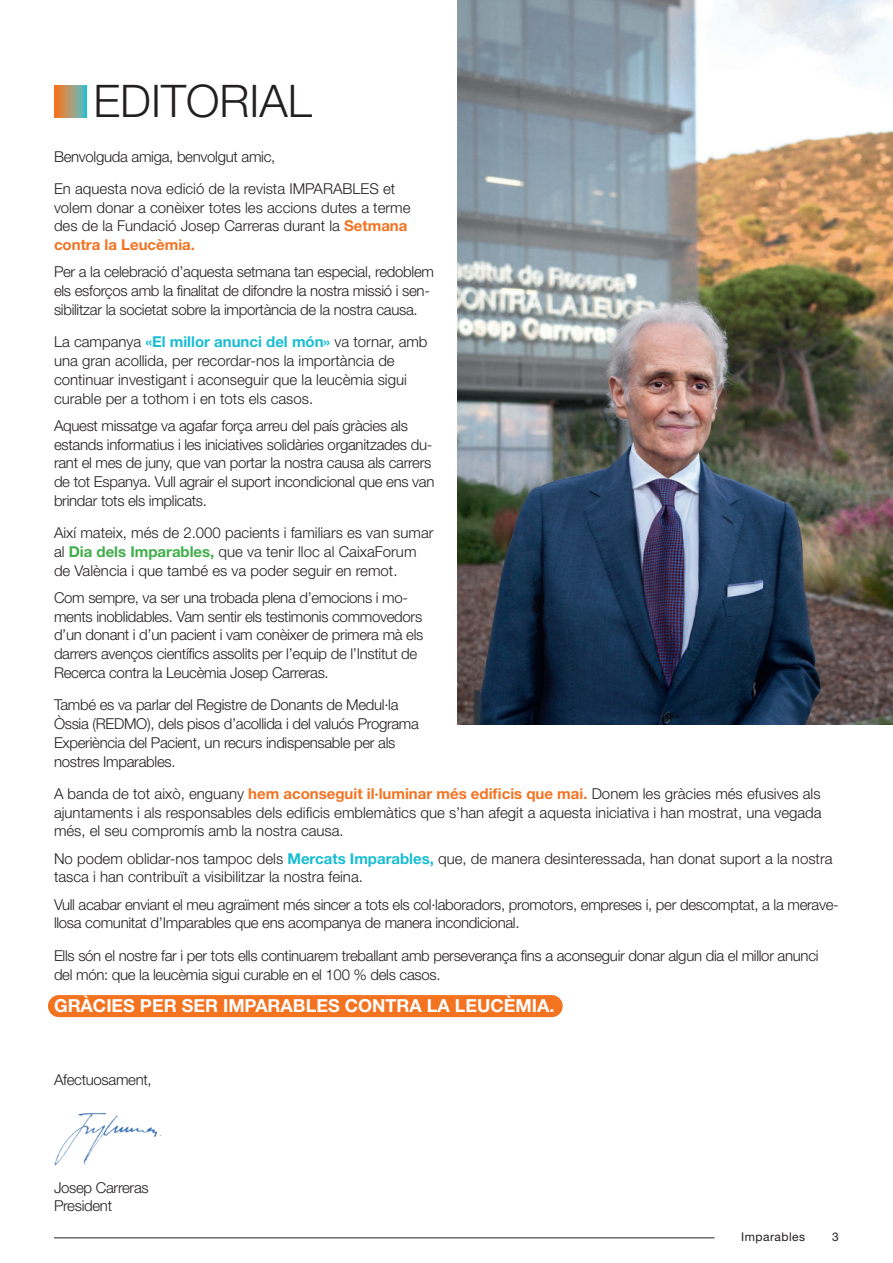
<style>
.page{position:relative;width:893px;height:1263px;background:#fff}
.page>*{position:absolute;margin:0;border:0;box-sizing:border-box;transform-origin:0 0}
.t1{font:300 45px "Helvetica Neue LT Std";color:#231f20}
.t2{font:700 18px "Helvetica Neue LT Std";color:#fff}
.t3{font:300 15px/18.8px "Helvetica Neue LT Std";letter-spacing:-.02em;color:#231f20}
.t4{font:300 15px/18.8px "Helvetica Neue LT Std";color:#231f20}
.t5{font:12px "Helvetica Neue LT Std";letter-spacing:.04em;color:#231f20}
.s1{font-weight:700;color:#f47321}
.s2{font-weight:700;color:#18bdd2}
.s3{font-weight:700;color:#40ae49}
</style>
<div class="page">
<img style="left:457px;top:0;width:436px;height:724px">
<div style="left:48px;top:995px;width:515px;height:22px;background:#f47321;border-radius:11px"></div>
<img style="left:54px;top:1112px;width:108px;height:54px">
<svg style="left:54px;top:85px;width:32px;height:32px"></svg>
<hr style="left:54px;top:1237px;width:660px;height:1px;background:#231f20">
<h1 class="t1" style="left:94px;top:74px;width:220px">EDITORIAL</h1>
<p class="t4" style="left:54px;top:140px;width:343px;line-height:32.4px">Benvolguda amiga, benvolgut amic,<br>En aquesta nova edició de la revista IMPARABLES et</p>
<p class="t4" style="left:54px;top:198px;width:358px">volem donar a conèixer totes les accions dutes a terme des de la Fundació Josep Carreras durant la <span class="s1">Setmana contra la Leucèmia.</span></p>
<p class="t3" style="left:54px;top:262px;width:381px">Per a la celebració d’aquesta setmana tan especial, redoblem els esforços amb la finalitat de difondre la nostra missió i sen&shy;sibilitzar la societat sobre la importància de la nostra causa.</p>
<p class="t4" style="left:54px;top:332px;width:375px">La campanya <span class="s2">«El millor anunci del món»</span> va tornar, amb una gran acollida, per recordar-nos la importància de continuar investigant i aconseguir que la leucèmia sigui curable per a tothom i en tots els casos.</p>
<p class="t3" style="left:54px;top:416px;width:382px">Aquest missatge va agafar força arreu del país gràcies als estands informatius i les iniciatives solidàries organitzades du&shy;rant el mes de juny, que van portar la nostra causa als carrers de tot Espanya. Vull agrair el suport incondicional que ens van brindar tots els implicats.</p>
<p class="t4" style="left:54px;top:523px;width:381px">Així mateix, més de 2.000 pacients i familiars es van sumar al <span class="s3">Dia dels Imparables,</span> que va tenir lloc al CaixaForum de València i que també es va poder seguir en remot.</p>
<p class="t3" style="left:54px;top:588px;width:371px">Com sempre, va ser una trobada plena d’emocions i mo&shy;ments inoblidables. Vam sentir els testimonis commovedors d’un donant i d’un pacient i vam conèixer de primera mà els darrers avenços científics assolits per l’equip de l’Institut de Recerca contra la Leucèmia Josep Carreras.</p>
<p class="t3" style="left:54px;top:695px;width:366px">També es va parlar del Registre de Donants de Medul·la Òssia (REDMO), dels pisos d’acollida i del valuós Programa Experiència del Pacient, un recurs indispensable per als nostres Imparables.</p>
<p class="t3" style="left:54px;top:784px;width:769px;text-align:justify">A banda de tot això, enguany <span class="s1">hem aconseguit il·luminar més edificis que mai.</span> Donem les gràcies més efusives als ajuntaments i als responsables dels edificis emblemàtics que s’han afegit a aquesta iniciativa i han mostrat, una vegada més, el seu compromís amb la nostra causa.</p>
<p class="t4" style="left:54px;top:849px;width:780px">No podem oblidar-nos tampoc dels <span class="s2">Mercats Imparables,</span> que, de manera desinteressada, han donat suport a la nostra tasca i han contribuït a visibilitzar la nostra feina.</p>
<p class="t3" style="left:54px;top:895px;width:786px">Vull acabar enviant el meu agraïment més sincer a tots els col·laboradors, promotors, empreses i, per descomptat, a la merave&shy;llosa comunitat d’Imparables que ens acompanya de manera incondicional.</p>
<p class="t3" style="left:54px;top:946px;width:766px">Ells són el nostre far i per tots ells continuarem treballant amb perseverança fins a aconseguir donar algun dia el millor anunci del món: que la leucèmia sigui curable en el 100 % dels casos.</p>
<p class="t2" style="left:54px;top:994px;width:502px">GRÀCIES PER SER IMPARABLES CONTRA LA LEUCÈMIA.</p>
<p class="t3" style="left:54px;top:1070px;width:99px">Afectuosament,</p>
<p class="t3" style="left:54px;top:1177px;width:96px">Josep Carreras<br>President</p>
<p class="t5" style="left:741px;top:1229px;width:65px">Imparables</p>
<p class="t5" style="left:832px;top:1229px;width:8px">3</p>
</div>
